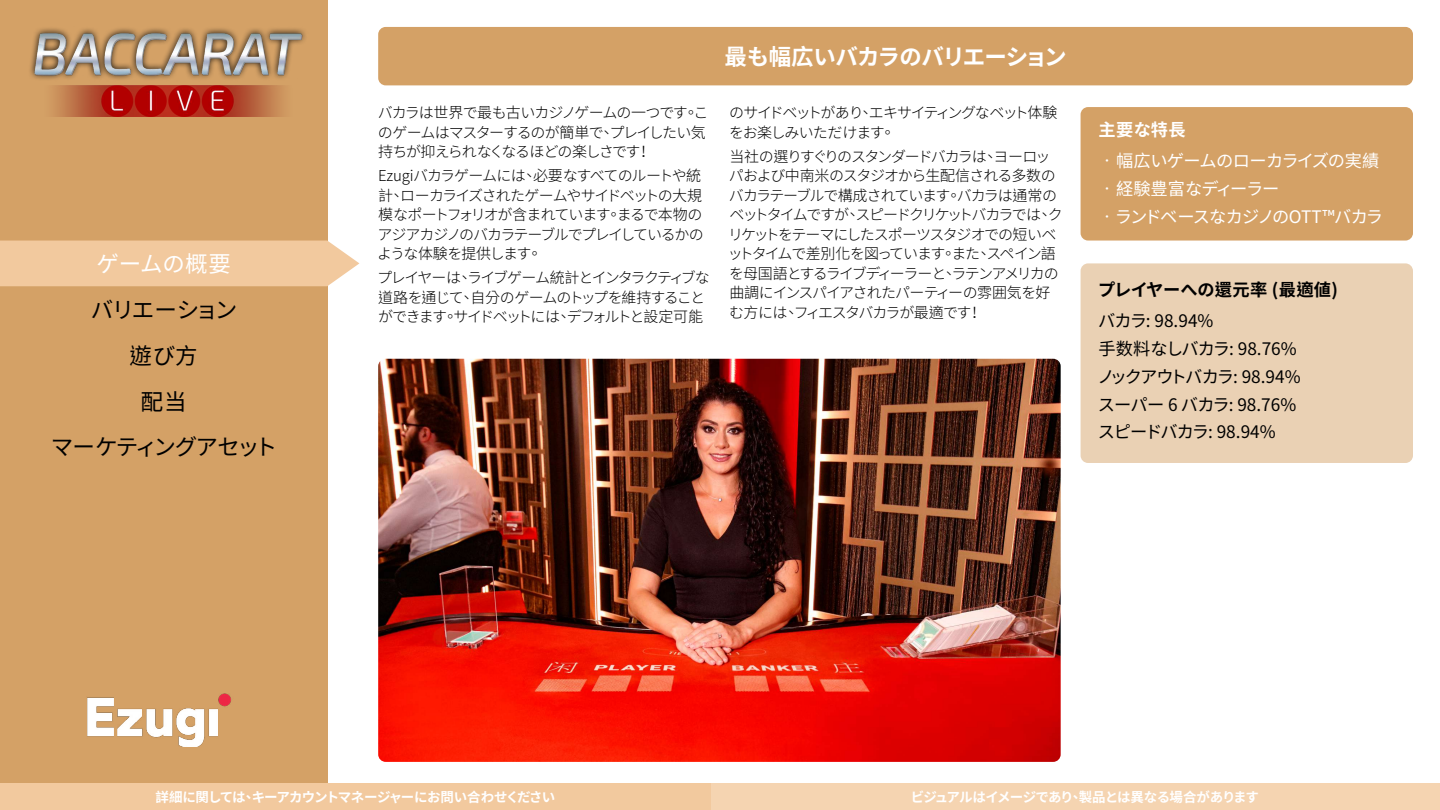
<style>
.page{position:relative;width:1440px;height:810px;background:#fff}
.page>*{position:absolute;margin:0;border:0;box-sizing:border-box;transform-origin:0 0}
.t1{font:22.5px/45.8px "Noto Sans CJ Ktc";letter-spacing:-.065em;color:#000;text-align:center}
.t2{font:700 22.5px "Noto Sans CJ Ktc";letter-spacing:-.035em;color:#fff}
.t3{font:22.5px "Noto Sans CJ Ktc";letter-spacing:-.005em;color:#fff}
.t4{font:17.25px/27.8px "Noto Sans CJ Ktc";letter-spacing:-.05em;color:#000}
.t5{font:17.25px "Noto Sans CJ Ktc";letter-spacing:-.05em;color:#fff}
.t6{font:700 17.25px "Noto Sans CJ Ktc";letter-spacing:.005em;color:#000}
.t7{font:700 17.25px "Noto Sans CJ Ktc";letter-spacing:.02em;color:#fff}
.t8{font:300 15px/19.5px "Noto Sans CJ Ktc";letter-spacing:-.08em;color:#000}
.t9{font:300 15px/19.5px "Noto Sans CJ Ktc";letter-spacing:-.1em;color:#000}
.t10{font:300 15px/19.5px "Noto Sans CJ Ktc";letter-spacing:-.06em;color:#000}
.t11{font:700 13.5px "Noto Sans CJ Ktc";letter-spacing:-.06em;color:#fff}
</style>
<div class="page">
<div style="left:1081px;top:263px;width:332px;height:200px;background:#ead1b4;border-radius:8px"></div>
<div style="left:378px;top:27px;width:1035px;height:58px;background:#d4a166;border-radius:8px"></div>
<div style="left:1081px;top:107px;width:332px;height:134px;background:#d4a166;border-radius:8px"></div>
<div style="left:0;top:783px;width:1440px;height:27px;background:#f5d4b1"></div>
<div style="left:0;top:783px;width:711px;height:27px;background:#f2c99e"></div>
<img style="left:378px;top:359px;width:683px;height:403px">
<div style="left:0;top:0;width:327px;height:783px;background:#d4a166"></div>
<div style="left:0;top:241px;width:359px;height:45px;background:#f2c99e"></div>
<img style="left:30px;top:28px;width:275px;height:89px">
<img style="left:87px;top:693px;width:144px;height:54px">
<h1 class="t3" style="left:96px;top:251px;width:136px">ゲームの概要</h1>
<h1 class="t1" style="left:51px;top:287px;width:228px">バリエーション<br>遊び方<br>配当<br>マーケティングアセット</h1>
<p class="t10" style="left:378px;top:104px;width:332px">バカラは世界で最も古いカジノゲームの一つです。このゲームはマスターするのが簡単で、プレイしたい気持ちが抑えられなくなるほどの楽しさです！</p>
<p class="t8" style="left:377px;top:167px;width:328px">Ezugiバカラゲームには、必要なすべてのルートや統計、ローカライズされたゲームやサイドベットの大規模なポートフォリオが含まれています。まるで本物のアジアカジノのバカラテーブルでプレイしているかのような体験を提供します。</p>
<p class="t9" style="left:377px;top:269px;width:334px">プレイヤーは、ライブゲーム統計とインタラクティブな道路を通じて、自分のゲームのトップを維持することができます。サイドベットには、デフォルトと設定可能</p>
<h1 class="t2" style="left:725px;top:44px;width:344px">最も幅広いバカラのバリエーション</h1>
<p class="t8" style="left:729px;top:104px;width:330px">のサイドベットがあり、エキサイティングなベット体験をお楽しみいただけます。</p>
<p class="t8" style="left:728px;top:147px;width:337px">当社の選りすぐりのスタンダードバカラは、ヨーロッパおよび中南米のスタジオから生配信される多数のバカラテーブルで構成されています。バカラは通常のベットタイムですが、スピードクリケットバカラでは、クリケットをテーマにしたスポーツスタジオでの短いベットタイムで差別化を図っています。また、スペイン語を母国語とするライブディーラーと、ラテンアメリカの曲調にインスパイアされたパーティーの雰囲気を好む方には、フィエスタバカラが最適です！</p>
<p class="t7" style="left:1099px;top:120px;width:89px">主要な特長</p>
<p class="t5" style="left:1099px;top:151px;width:282px">•幅広いゲームのローカライズの実績</p>
<p class="t5" style="left:1099px;top:179px;width:182px">•経験豊富なディーラー</p>
<p class="t5" style="left:1099px;top:207px;width:286px">•ランドベースなカジノのOTT™バカラ</p>
<p class="t6" style="left:1098px;top:280px;width:241px">プレイヤーへの還元率 (最適値)</p>
<p class="t4" style="left:1097px;top:307px;width:205px">バカラ: 98.94%<br>手数料なしバカラ: 98.76%ノックアウトバカラ: 98.94%スーパー 6 バカラ: 98.76%スピードバカラ: 98.94%</p>
<p class="t11" style="left:156px;top:789px;width:401px">詳細に関しては、キーアカウントマネージャーにお問い合わせください</p>
<p class="t11" style="left:911px;top:789px;width:350px">ビジュアルはイメージであり、製品とは異なる場合があります</p>
</div>
